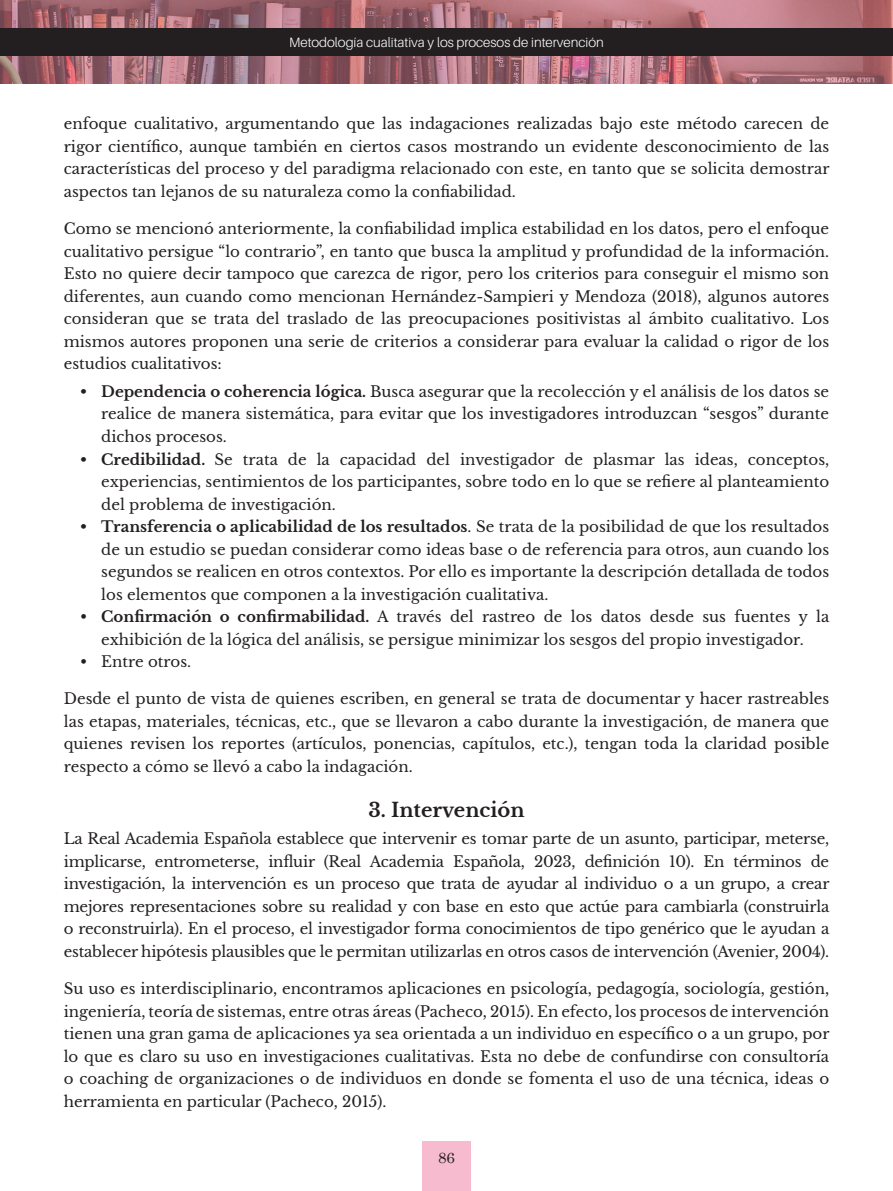
<style>
.page{position:relative;width:893px;height:1191px;background:#fff}
.page>*{position:absolute;margin:0;border:0;box-sizing:border-box;transform-origin:0 0}
.t1{font:700 19.5px "Libre Baskerville";color:#231f20}
.t2{font:15px/22.5px "Libre Baskerville";color:#231f20;text-align:justify}
.t3{font:15px "Century Schoolbook";color:#231f20}
.t4{font:300 13.5px "Aileron";color:#fff}
.s1{font-weight:700}
</style>
<div class="page">
<div style="left:422px;top:1141px;width:49px;height:50px;background:#f7bbcf"></div>
<img style="left:0;top:0;width:893px;height:84px">
<div style="left:0;top:28px;width:893px;height:28px;background:#231f20"></div>
<p class="t4" style="left:289px;top:35px;width:316px">Metodología cualitativa y los procesos de intervención</p>
<p class="t2" style="left:64px;top:113px;width:767px">enfoque cualitativo, argumentando que las indagaciones realizadas bajo este método carecen de rigor científico, aunque también en ciertos casos mostrando un evidente desconocimiento de las características del proceso y del paradigma relacionado con este, en tanto que se solicita demostrar aspectos tan lejanos de su naturaleza como la confiabilidad.</p>
<p class="t2" style="left:64px;top:218px;width:767px">Como se mencionó anteriormente, la confiabilidad implica estabilidad en los datos, pero el enfoque cualitativo persigue “lo contrario”, en tanto que busca la amplitud y profundidad de la información.<br>Esto no quiere decir tampoco que carezca de rigor, pero los criterios para conseguir el mismo son diferentes, aun cuando como mencionan Hernández-Sampieri y Mendoza (2018), algunos autores consideran que se trata del traslado de las preocupaciones positivistas al ámbito cualitativo. Los mismos autores proponen una serie de criterios a considerar para evaluar la calidad o rigor de los estudios cualitativos:</p>
<p class="t2" style="left:101px;top:380px;width:729px;text-indent:-21px"><span class="s1">• Dependencia o coherencia lógica.</span> Busca asegurar que la recolección y el análisis de los datos se realice de manera sistemática, para evitar que los investigadores introduzcan “sesgos” durante dichos procesos.</p>
<p class="t2" style="left:101px;top:448px;width:729px;text-indent:-21px"><span class="s1">• Credibilidad.</span> Se trata de la capacidad del investigador de plasmar las ideas, conceptos, experiencias, sentimientos de los participantes, sobre todo en lo que se refiere al planteamiento del problema de investigación.</p>
<p class="t2" style="left:101px;top:515px;width:729px;text-indent:-21px"><span class="s1">• Transferencia o aplicabilidad de los resultados</span>. Se trata de la posibilidad de que los resultados de un estudio se puedan considerar como ideas base o de referencia para otros, aun cuando los segundos se realicen en otros contextos. Por ello es importante la descripción detallada de todos los elementos que componen a la investigación cualitativa.</p>
<p class="t2" style="left:80px;top:605px;width:751px;text-align:center">• <span class="s1">Confirmación o confirmabilidad.</span> A través del rastreo de los datos desde sus fuentes y la exhibición de la lógica del análisis, se persigue minimizar los sesgos del propio investigador.</p>
<p class="t2" style="left:80px;top:650px;width:113px">• Entre otros.</p>
<p class="t2" style="left:64px;top:688px;width:767px">Desde el punto de vista de quienes escriben, en general se trata de documentar y hacer rastreables las etapas, materiales, técnicas, etc., que se llevaron a cabo durante la investigación, de manera que quienes revisen los reportes (artículos, ponencias, capítulos, etc.), tengan toda la claridad posible respecto a cómo se llevó a cabo la indagación.</p>
<h1 class="t1" style="left:368px;top:797px;width:158px">3. Intervención</h1>
<p class="t2" style="left:64px;top:827px;width:767px">La Real Academia Española establece que intervenir es tomar parte de un asunto, participar, meterse, implicarse, entrometerse, influir (Real Academia Española, 2023, definición 10). En términos de investigación, la intervención es un proceso que trata de ayudar al individuo o a un grupo, a crear mejores representaciones sobre su realidad y con base en esto que actúe para cambiarla (construirla o reconstruirla). En el proceso, el investigador forma conocimientos de tipo genérico que le ayudan a establecer hipótesis plausibles que le permitan utilizarlas en otros casos de intervención (Avenier, 2004).</p>
<p class="t2" style="left:64px;top:977px;width:767px">Su uso es interdisciplinario, encontramos aplicaciones en psicología, pedagogía, sociología, gestión, ingeniería, teoría de sistemas, entre otras áreas (Pacheco, 2015). En efecto, los procesos de intervención tienen una gran gama de aplicaciones ya sea orientada a un individuo en específico o a un grupo, por lo que es claro su uso en investigaciones cualitativas. Esta no debe de confundirse con consultoría o coaching de organizaciones o de individuos en donde se fomenta el uso de una técnica, ideas o herramienta en particular (Pacheco, 2015).</p>
<p class="t3" style="left:438px;top:1144px;width:18px">86</p>
</div>
